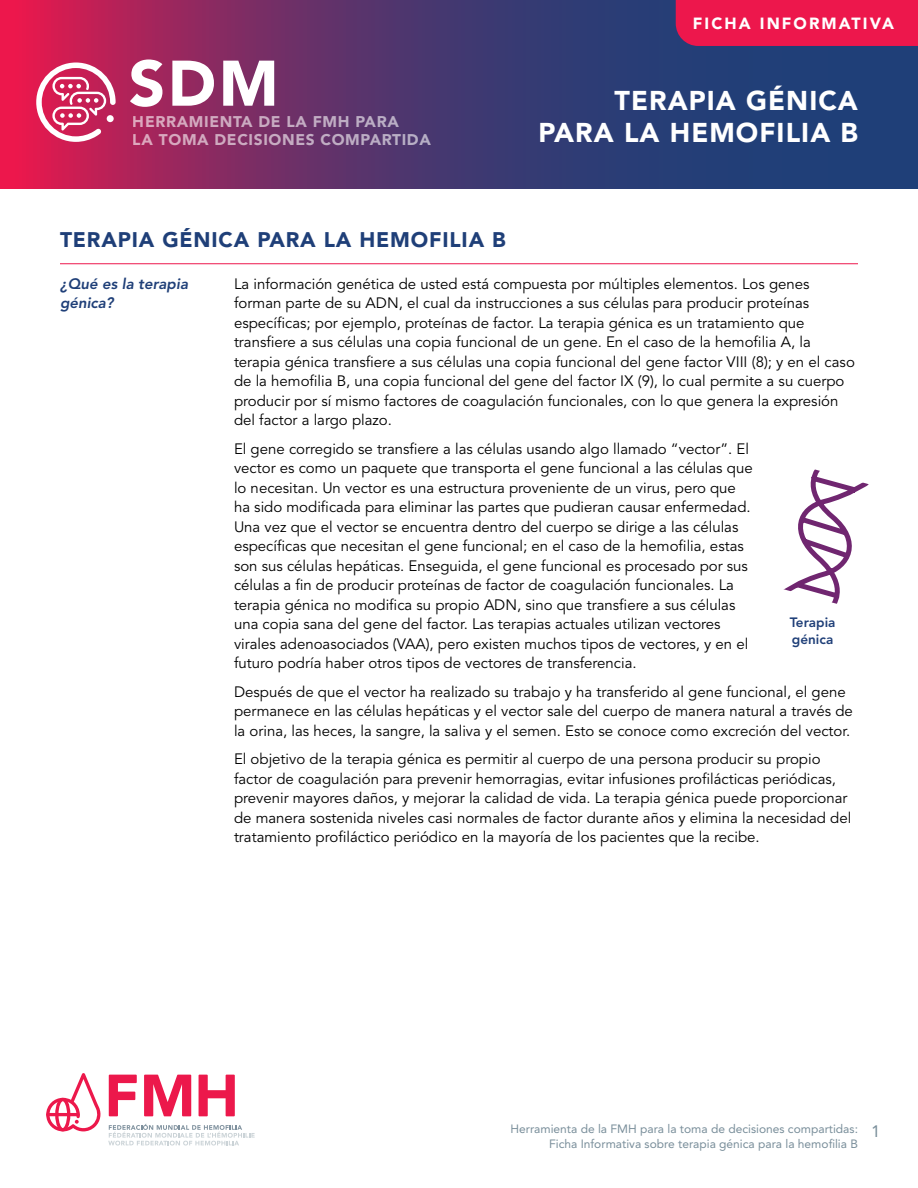
<style>
.page{position:relative;width:918px;height:1188px;background:#fff}
.page>*{position:absolute;margin:0;border:0;box-sizing:border-box;transform-origin:0 0}
.t1{font:900 63.6px "Avenir";color:#fff}
.t2{font:900 27px/31.5px "Avenir LT Std";letter-spacing:.04em;color:#fff;text-align:right}
.L1{font:900 21px "Avenir LT Std";letter-spacing:.04em;color:#1f3f78}
.t3{font:900 16.05px "Avenir LT Std";letter-spacing:.13em;color:#fff}
.t4{font:900 15.45px/18.6px "Avenir";letter-spacing:.04em;color:#fff}
.Body{font:15px/19.5px "Avenir LT Std";color:#000}
.Q{font:italic 800 15px/19.5px "Avenir LT Std";color:#1f3f78}
.Body-2{font:800 13.5px/16.5px "Avenir LT Std";color:#1f3f78}
.t5{font:12px/15px "Avenir LT Std";color:#798e9a}
.s1{font-size:16.5px}
</style>
<div class="page">
<svg style="left:0;top:0;width:918px;height:189px;background:#5a336b"></svg>
<svg style="left:783px;top:469px;width:86px;height:135px"></svg>
<hr style="left:60px;top:263px;width:174px;height:1px;background:#ed174c">
<hr style="left:234px;top:263px;width:624px;height:1px;background:#ed174c">
<div style="left:676px;top:0;width:242px;height:46px;background:#ed174c"></div>
<svg style="left:108px;top:1124px;width:147px;height:22px"></svg>
<svg style="left:109px;top:1075px;width:28px;height:41px"></svg>
<svg style="left:199px;top:1075px;width:36px;height:41px"></svg>
<svg style="left:144px;top:1075px;width:47px;height:41px"></svg>
<svg style="left:46px;top:1073px;width:55px;height:58px"></svg>
<hr style="left:46px;top:1113px;width:34px;height:3px;background:#ec184b;border-radius:2px">
<svg style="left:36px;top:63px;width:80px;height:79px"></svg>
<p class="t1" style="left:129px;top:29px;width:152px">SDM</p>
<p class="t4" style="left:133px;top:112px;width:300px">HERRAMIENTA DE LA FMH PARA<br>LA TOMA DECISIONES COMPARTIDA</p>
<p class="t3" style="left:693px;top:14px;width:203px">FICHA INFORMATIVA</p>
<p class="t2" style="left:539px;top:85px;width:321px">TERAPIA GÉNICA<br>PARA LA HEMOFILIA B</p>
<p class="L1" style="left:60px;top:227px;width:447px">TERAPIA GÉNICA PARA LA HEMOFILIA B</p>
<p class="Q" style="left:60px;top:274px;width:130px">¿Qué es la terapia génica?</p>
<p class="Body" style="left:234px;top:274px;width:622px">La información genética de usted está compuesta por múltiples elementos. Los genes forman parte de su ADN, el cual da instrucciones a sus células para producir proteínas específicas; por ejemplo, proteínas de factor. La terapia génica es un tratamiento que transfiere a sus células una copia funcional de un gene. En el caso de la hemofilia A, la terapia génica transfiere a sus células una copia funcional del gene factor VIII (8); y en el caso de la hemofilia B, una copia funcional del gene del factor IX (9), lo cual permite a su cuerpo producir por sí mismo factores de coagulación funcionales, con lo que genera la expresión del factor a largo plazo.</p>
<p class="Body" style="left:234px;top:439px;width:520px">El gene corregido se transfiere a las células usando algo llamado “vector”. El vector es como un paquete que transporta el gene funcional a las células que lo necesitan. Un vector es una estructura proveniente de un virus, pero que ha sido modificada para eliminar las partes que pudieran causar enfermedad.<br>Una vez que el vector se encuentra dentro del cuerpo se dirige a las células específicas que necesitan el gene funcional; en el caso de la hemofilia, estas son sus células hepáticas. Enseguida, el gene funcional es procesado por sus células a fin de producir proteínas de factor de coagulación funcionales. La terapia génica no modifica su propio ADN, sino que transfiere a sus células una copia sana del gene del factor. Las terapias actuales utilizan vectores virales adenoasociados (VAA), pero existen muchos tipos de vectores, y en el futuro podría haber otros tipos de vectores de transferencia.</p>
<p class="Body" style="left:234px;top:682px;width:620px">Después de que el vector ha realizado su trabajo y ha transferido al gene funcional, el gene permanece en las células hepáticas y el vector sale del cuerpo de manera natural a través de la orina, las heces, la sangre, la saliva y el semen. Esto se conoce como excreción del vector.</p>
<p class="Body" style="left:234px;top:750px;width:619px">El objetivo de la terapia génica es permitir al cuerpo de una persona producir su propio factor de coagulación para prevenir hemorragias, evitar infusiones profilácticas periódicas, prevenir mayores daños, y mejorar la calidad de vida. La terapia génica puede proporcionar de manera sostenida niveles casi normales de factor durante años y elimina la necesidad del tratamiento profiláctico periódico en la mayoría de los pacientes que la recibe.</p>
<p class="Body-2" style="left:790px;top:614px;width:47px">Terapia génica</p>
<p class="t5" style="left:549px;top:1121px;width:333px;text-indent:-39px">Herramienta de la FMH para la toma de decisiones compartidas: <span class="s1">1<br></span>Ficha Informativa sobre terapia génica para la hemofilia B</p>
</div>
